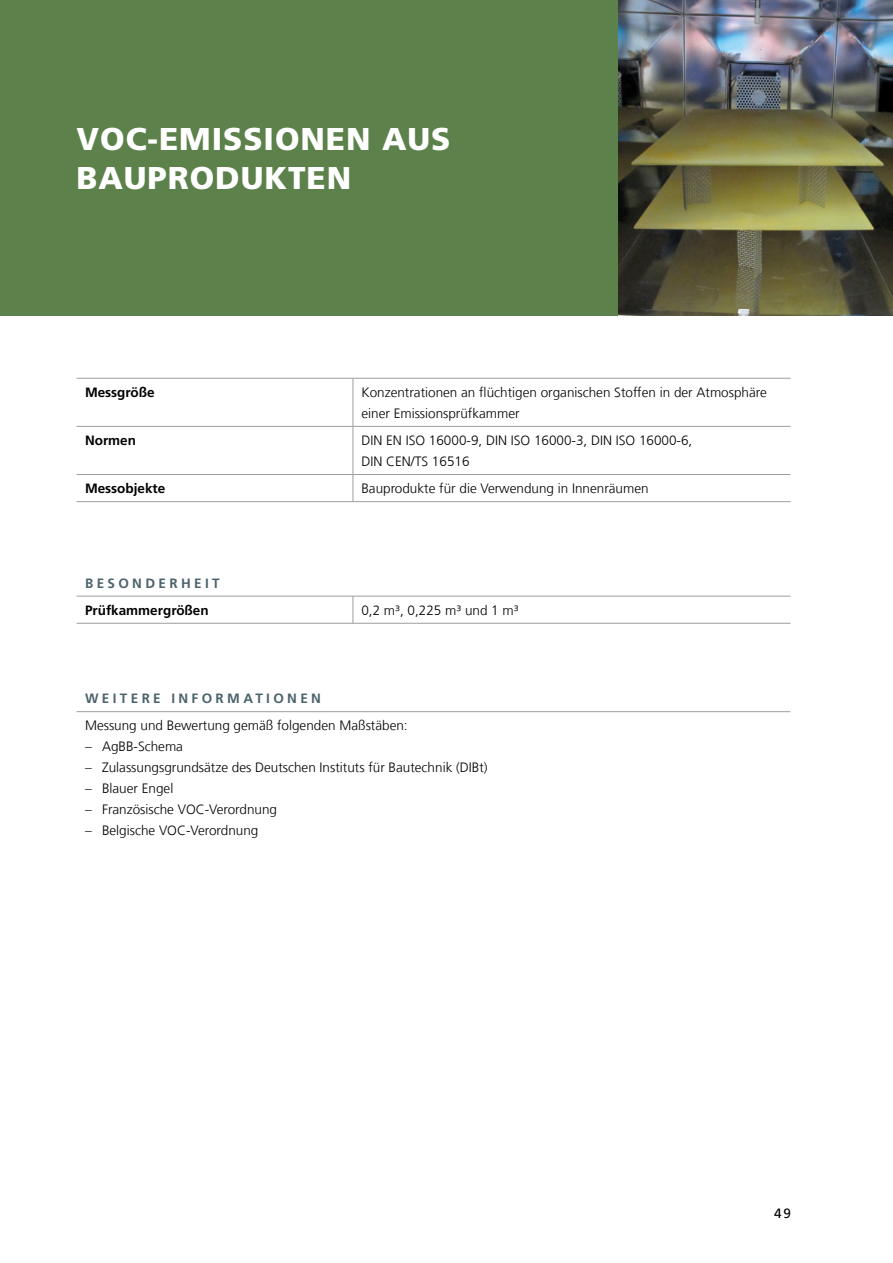
<style>
.page{position:relative;width:893px;height:1263px;background:#fff}
.page>*{position:absolute;margin:0;border:0;box-sizing:border-box;transform-origin:0 0}
.t1{font:900 31.5px/39px "Frutiger LT Com";letter-spacing:.03em;color:#fff}
.t2{font:300 13.5px/21px "Frutiger LT Com";color:#000}
.t3{font:700 13.5px "Frutiger LT Com";color:#000}
.t4{font:700 13.5px "Frutiger LT Com";letter-spacing:.25em;color:#4c626c}
.t5{font:13.5px "Frutiger LT Com";color:#000}
</style>
<div class="page">
<div style="left:0;top:0;width:893px;height:315px;background:#5c814a"></div>
<hr style="left:77px;top:596px;width:276px;height:1px;background:#9d9d9c">
<hr style="left:353px;top:596px;width:437px;height:1px;background:#9d9d9c">
<svg style="left:353px;top:596px;width:1px;height:27px"></svg>
<hr style="left:77px;top:623px;width:276px;height:1px;background:#9d9d9c">
<hr style="left:353px;top:623px;width:437px;height:1px;background:#9d9d9c">
<hr style="left:77px;top:711px;width:713px;height:1px;background:#9d9d9c">
<hr style="left:77px;top:378px;width:276px;height:1px;background:#9d9d9c">
<hr style="left:77px;top:426px;width:276px;height:1px;background:#9d9d9c">
<hr style="left:77px;top:474px;width:276px;height:1px;background:#9d9d9c">
<hr style="left:77px;top:501px;width:276px;height:1px;background:#9d9d9c">
<hr style="left:353px;top:378px;width:437px;height:1px;background:#9d9d9c">
<hr style="left:353px;top:378px;width:1px;height:48px;background:#9d9d9c">
<hr style="left:353px;top:426px;width:437px;height:1px;background:#9d9d9c">
<hr style="left:353px;top:427px;width:1px;height:47px;background:#9d9d9c">
<hr style="left:353px;top:474px;width:437px;height:1px;background:#9d9d9c">
<svg style="left:353px;top:475px;width:1px;height:26px"></svg>
<hr style="left:353px;top:501px;width:437px;height:1px;background:#9d9d9c">
<img style="left:619px;top:0;width:274px;height:315px">
<h1 class="t1" style="left:77px;top:119px;width:375px">VOC-EMISSIONEN AUS<br>BAUPRODUKTEN</h1>
<p class="t3" style="left:85px;top:384px;width:71px">Messgröße</p>
<p class="t2" style="left:361px;top:382px;width:407px">Konzentrationen an flüchtigen organischen Stoffen in der Atmosphäre einer Emissionsprüfkammer</p>
<p class="t3" style="left:85px;top:432px;width:53px">Normen</p>
<p class="t2" style="left:361px;top:430px;width:332px">DIN EN ISO 16000-9, DIN ISO 16000-3, DIN ISO 16000-6,<br>DIN CEN/TS 16516</p>
<p class="t3" style="left:85px;top:480px;width:82px">Messobjekte</p>
<p class="t2" style="left:361px;top:478px;width:289px">Bauprodukte für die Verwendung in Innenräumen</p>
<p class="t4" style="left:85px;top:575px;width:136px">BESONDERHEIT</p>
<p class="t3" style="left:85px;top:602px;width:125px">Prüfkammergrößen</p>
<p class="t2" style="left:361px;top:600px;width:159px">0,2 m³, 0,225 m³ und 1 m³</p>
<p class="t4" style="left:85px;top:690px;width:237px">WEITERE INFORMATIONEN</p>
<p class="t2" style="left:85px;top:715px;width:324px">Messung und Bewertung gemäß folgenden Maßstäben:</p>
<p class="t2" style="left:85px;top:736px;width:100px">– AgBB-Schema</p>
<p class="t2" style="left:85px;top:757px;width:404px">– Zulassungsgrundsätze des Deutschen Instituts für Bautechnik (DIBt)</p>
<p class="t2" style="left:85px;top:778px;width:90px">– Blauer Engel</p>
<p class="t2" style="left:85px;top:799px;width:194px">– Französische VOC-Verordnung</p>
<p class="t2" style="left:85px;top:820px;width:175px">– Belgische VOC-Verordnung</p>
<p class="t5" style="left:774px;top:1205px;width:18px">49</p>
</div>
